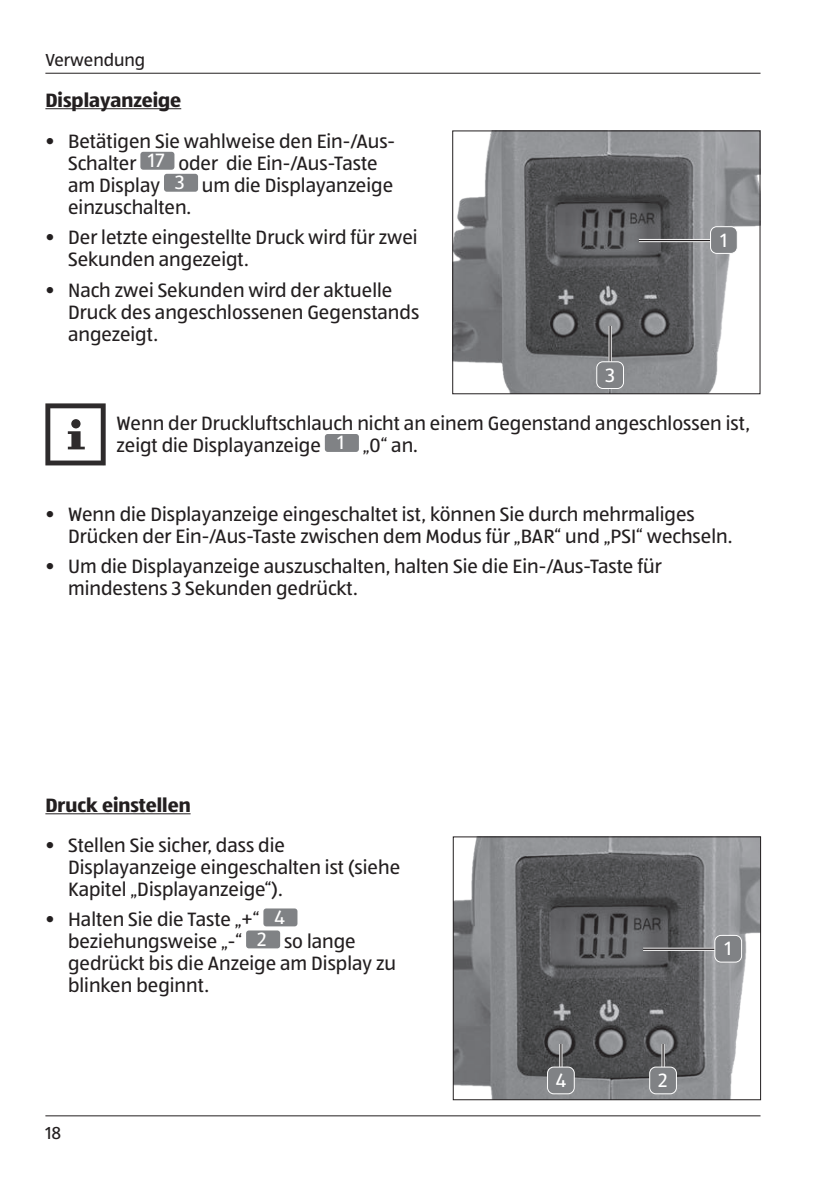
<style>
.page{position:relative;width:840px;height:1191px;background:#fff}
.page>*{position:absolute;margin:0;border:0;box-sizing:border-box;transform-origin:0 0}
.t1{font:20px/22px "ALDISUEDOT";color:#231f20}
.t2{font:700 20px "ALDISUEDOT";color:#231f20}
.t3{font:20px "ALDISUEDOT";color:#fff}
.t4{font:18px "ALDISUEDOT";color:#231f20}
.s1{color:#fff}
</style>
<div class="page">
<hr style="left:45px;top:73px;width:715px;height:1px;background:#231f20">
<hr style="left:45px;top:1115px;width:715px;height:1px;background:#231f20">
<img style="left:454px;top:132px;width:304px;height:260px">
<div style="left:452px;top:130px;width:308px;height:264px;border:1px solid #231f20"></div>
<div style="left:140px;top:152px;width:34px;height:18px;background:#808285;border-radius:3px"></div>
<div style="left:164px;top:174px;width:34px;height:18px;background:#808285;border-radius:3px"></div>
<hr style="left:45px;top:108px;width:136px;height:1px;background:#231f20">
<div style="left:324px;top:434px;width:35px;height:18px;background:#808285;border-radius:3px"></div>
<svg style="left:45px;top:403px;width:61px;height:62px"></svg>
<hr style="left:45px;top:813px;width:145px;height:1px;background:#231f20">
<div style="left:263px;top:908px;width:34px;height:18px;background:#808285;border-radius:3px"></div>
<div style="left:246px;top:930px;width:34px;height:18px;background:#808285;border-radius:3px"></div>
<img style="left:454px;top:838px;width:304px;height:260px">
<div style="left:452px;top:836px;width:308px;height:264px;border:1px solid #231f20"></div>
<hr style="left:661px;top:1044px;width:3px;height:45px;background:#231f20">
<hr style="left:661px;top:1044px;width:1px;height:45px;background:#fff">
<hr style="left:663px;top:1044px;width:1px;height:45px;background:#fff">
<hr style="left:559px;top:1044px;width:3px;height:45px;background:#231f20">
<hr style="left:559px;top:1044px;width:1px;height:45px;background:#fff">
<hr style="left:561px;top:1044px;width:1px;height:45px;background:#fff">
<div style="left:649px;top:1067px;width:27px;height:26px;background:#808285;border-radius:6px"></div>
<div style="left:649px;top:1066px;width:27px;height:28px;border:1px solid #fff;border-radius:6px"></div>
<div style="left:547px;top:1067px;width:27px;height:26px;background:#808285;border-radius:6px"></div>
<div style="left:547px;top:1066px;width:27px;height:28px;border:1px solid #fff;border-radius:6px"></div>
<hr style="left:608px;top:326px;width:3px;height:45px;background:#231f20">
<hr style="left:608px;top:326px;width:1px;height:45px;background:#fff">
<hr style="left:610px;top:326px;width:1px;height:45px;background:#fff">
<div style="left:596px;top:362px;width:27px;height:26px;background:#808285;border-radius:6px"></div>
<div style="left:596px;top:361px;width:27px;height:28px;border:1px solid #fff;border-radius:6px"></div>
<hr style="left:638px;top:239px;width:87px;height:3px;background:#231f20">
<hr style="left:638px;top:239px;width:87px;height:1px;background:#fff">
<hr style="left:638px;top:241px;width:87px;height:1px;background:#fff">
<hr style="left:642px;top:947px;width:87px;height:3px;background:#231f20">
<hr style="left:642px;top:947px;width:87px;height:1px;background:#fff">
<hr style="left:642px;top:950px;width:87px;height:1px;background:#fff">
<div style="left:710px;top:227px;width:26px;height:26px;background:#808285;border-radius:6px"></div>
<div style="left:709px;top:226px;width:28px;height:28px;border:1px solid #fff;border-radius:6px"></div>
<div style="left:714px;top:935px;width:27px;height:27px;background:#808285;border-radius:6px"></div>
<div style="left:714px;top:935px;width:27px;height:27px;border:1px solid #fff;border-radius:6px"></div>
<p class="t4" style="left:45px;top:49px;width:101px">Verwendung</p>
<p class="t2" style="left:45px;top:86px;width:137px">Displayanzeige</p>
<p class="t1" style="left:68px;top:129px;width:328px;text-indent:-23px">• Betätigen Sie wahlweise den Ein-/Aus-<br>Schalter <span class="s1">17</span> oder die Ein-/Aus-Taste am Display <span class="s1">3</span> um die Displayanzeige einzuschalten.</p>
<p class="t1" style="left:68px;top:226px;width:351px;text-indent:-23px">• Der letzte eingestellte Druck wird für zwei<br>Sekunden angezeigt.</p>
<p class="t1" style="left:68px;top:278px;width:352px;text-indent:-23px">• Nach zwei Sekunden wird der aktuelle<br>Druck des angeschlossenen Gegenstands angezeigt.</p>
<p class="t3" style="left:605px;top:362px;width:11px">3</p>
<p class="t3" style="left:720px;top:227px;width:8px">1</p>
<p class="t1" style="left:116px;top:411px;width:634px">Wenn der Druckluftschlauch nicht an einem Gegenstand angeschlossen ist, zeigt die Displayanzeige <span class="s1">1</span> „0“ an.</p>
<p class="t1" style="left:68px;top:502px;width:665px;text-indent:-23px">• Wenn die Displayanzeige eingeschaltet ist, können Sie durch mehrmaliges<br>Drücken der Ein-/Aus-Taste zwischen dem Modus für „BAR“ und „PSI“ wechseln.</p>
<p class="t1" style="left:68px;top:555px;width:594px;text-indent:-23px">• Um die Displayanzeige auszuschalten, halten Sie die Ein-/Aus-Taste für mindestens 3 Sekunden gedrückt.</p>
<p class="t2" style="left:45px;top:791px;width:147px">Druck einstellen</p>
<p class="t1" style="left:68px;top:833px;width:333px;text-indent:-23px">• Stellen Sie sicher, dass die<br>Displayanzeige eingeschalten ist (siehe<br>Kapitel „Displayanzeige“).</p>
<p class="t1" style="left:68px;top:908px;width:329px;text-indent:-23px">• Halten Sie die Taste „+“ <span class="s1">4 </span>beziehungsweise „-“ <span class="s1">2</span> so lange gedrückt bis die Anzeige am Display zu blinken beginnt.</p>
<p class="t4" style="left:45px;top:1120px;width:17px">18</p>
<p class="t3" style="left:555px;top:1067px;width:12px">4</p>
<p class="t3" style="left:658px;top:1067px;width:11px">2</p>
<p class="t3" style="left:724px;top:935px;width:8px">1</p>
</div>
